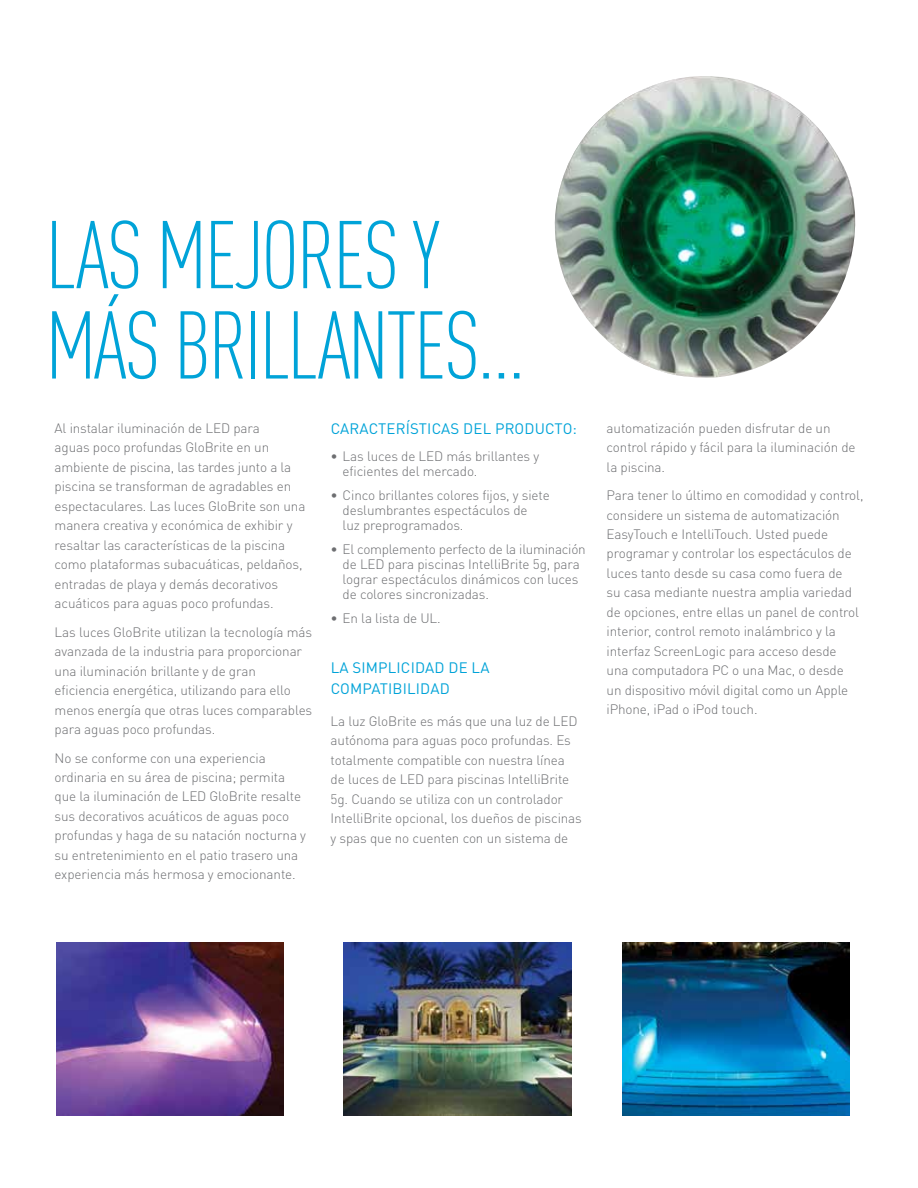
<style>
.page{position:relative;width:918px;height:1188px;background:#fff}
.page>*{position:absolute;margin:0;border:0;box-sizing:border-box;transform-origin:0 0}
.t1{font:300 condensed 94.5px/90.3px "DIN Pro";letter-spacing:-.03em;color:#00a3d8}
.t2{font:15px "DIN Pro";letter-spacing:.01em;color:#00a3d8}
.t3{font:300 13.5px/19.5px "DIN Pro";letter-spacing:-.01em;color:#6d6e71}
</style>
<div class="page">
<img style="left:56px;top:943px;width:228px;height:172px">
<img style="left:343px;top:943px;width:228px;height:172px">
<img style="left:622px;top:943px;width:228px;height:172px">
<img style="left:554px;top:76px;width:302px;height:302px">
<h1 class="t1" style="left:45px;top:204px;width:482px">LAS MEJORES Y<br>MÁS BRILLANTES…</h1>
<p class="t3" style="left:55px;top:417px;width:252px">Al instalar iluminación de LED para<br>aguas poco profundas GloBrite en un ambiente de piscina, las tardes junto a la piscina se transforman de agradables en espectaculares. Las luces GloBrite son una manera creativa y económica de exhibir y resaltar las características de la piscina como plataformas subacuáticas, peldaños, entradas de playa y demás decorativos acuáticos para aguas poco profundas.</p>
<p class="t3" style="left:55px;top:621px;width:259px">Las luces GloBrite utilizan la tecnología más avanzada de la industria para proporcionar una iluminación brillante y de gran eficiencia energética, utilizando para ello menos energía que otras luces comparables para aguas poco profundas.</p>
<p class="t3" style="left:55px;top:747px;width:253px">No se conforme con una experiencia ordinaria en su área de piscina; permita que la iluminación de LED GloBrite resalte sus decorativos acuáticos de aguas poco profundas y haga de su natación nocturna y su entretenimiento en el patio trasero una experiencia más hermosa y emocionante.</p>
<p class="t2" style="left:331px;top:417px;width:48px">CARACTER</p>
<p class="t2" style="left:406px;top:417px;width:149px">ÍSTICAS DEL PRO DUCTO</p>
<p class="t2" style="left:573px;top:417px;width:6px">:</p>
<p class="t3" style="left:343px;top:448px;width:198px;line-height:15px;text-indent:-12px">• Las luces de LED más brillantes y eficientes del mercado.</p>
<p class="t3" style="left:343px;top:487px;width:209px;line-height:15px;text-indent:-12px">• Cinco brillantes colores fijos, y siete deslumbrantes espectáculos de<br>luz preprogramados.</p>
<p class="t3" style="left:343px;top:541px;width:245px;line-height:15px;text-indent:-12px">• El complemento perfecto de la iluminación de LED para piscinas IntelliBrite 5g, para lograr espectáculos dinámicos con luces de colores sincronizadas.</p>
<p class="t3" style="left:331px;top:607px;width:112px">• En la lista de UL.</p>
<p class="t2" style="left:331px;top:655px;width:65px">LA SI MPLICI</p>
<p class="t2" style="left:415px;top:655px;width:76px">DAD DE LA</p>
<p class="t2" style="left:331px;top:676px;width:57px">CO MPATIBILI</p>
<p class="t2" style="left:420px;top:676px;width:31px">DAD</p>
<p class="t3" style="left:331px;top:710px;width:253px">La luz GloBrite es más que una luz de LED autónoma para aguas poco profundas. Es totalmente compatible con nuestra línea de luces de LED para piscinas IntelliBrite 5g. Cuando se utiliza con un controlador IntelliBrite opcional, los dueños de piscinas y spas que no cuenten con un sistema de</p>
<p class="t3" style="left:607px;top:417px;width:251px">automatización pueden disfrutar de un control rápido y fácil para la iluminación de la piscina.</p>
<p class="t3" style="left:607px;top:484px;width:258px">Para tener lo último en comodidad y control, considere un sistema de automatización EasyTouch e IntelliTouch. Usted puede programar y controlar los espectáculos de luces tanto desde su casa como fuera de<br>su casa mediante nuestra amplia variedad de opciones, entre ellas un panel de control interior, control remoto inalámbrico y la interfaz ScreenLogic para acceso desde<br>una computadora PC o una Mac, o desde<br>un dispositivo móvil digital como un Apple iPhone, iPad o iPod touch.</p>
</div>
